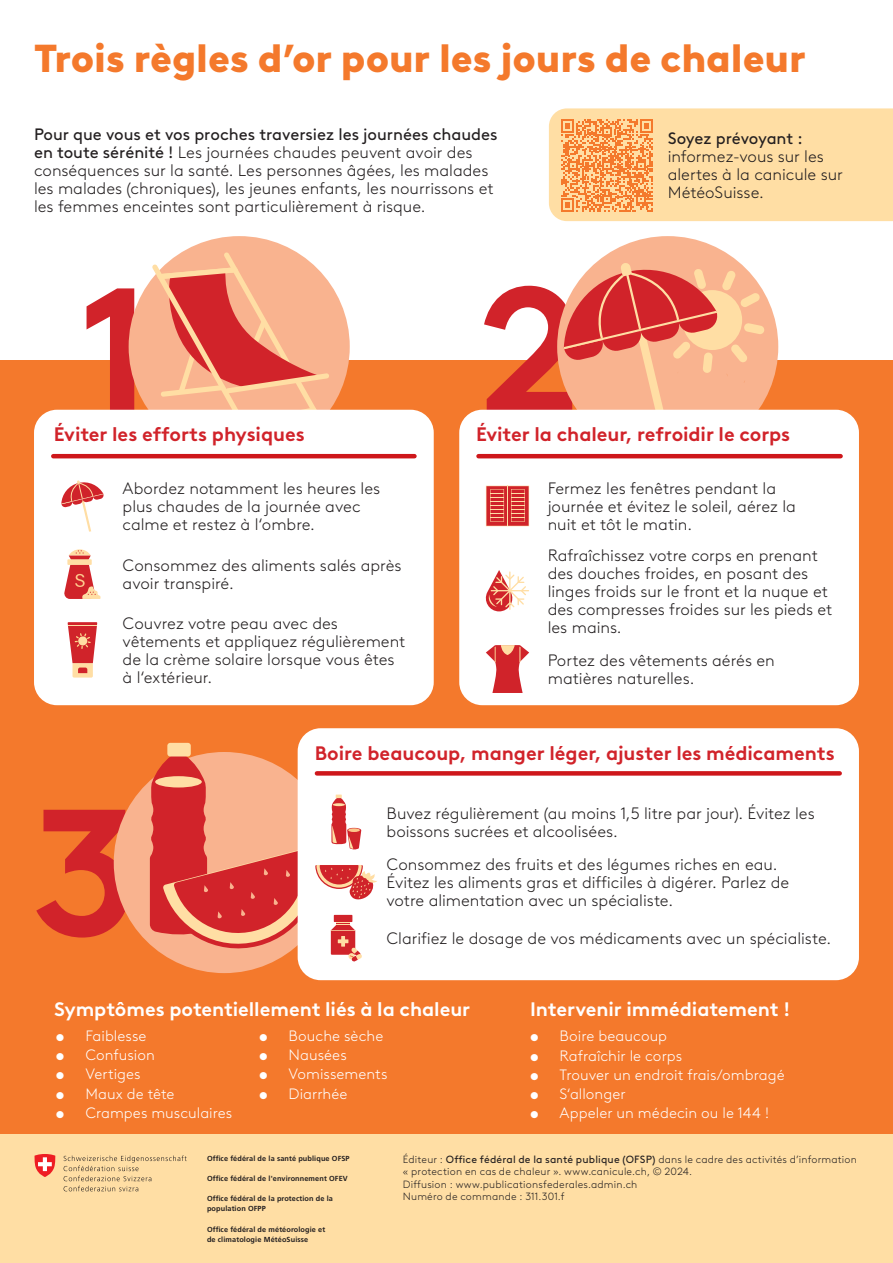
<style>
.page{position:relative;width:893px;height:1263px;background:#fff}
.page>*{position:absolute;margin:0;border:0;box-sizing:border-box;transform-origin:0 0}
.t1{font:700 180px "Brown LL";color:#d1232a}
.t2{font:900 39px "Brown LL";letter-spacing:-.005em;color:#f4792c}
.t3{font:700 19.5px "Brown LL";letter-spacing:-.005em;color:#d1232a}
.t4{font:700 19.5px "Brown LL";letter-spacing:-.005em;color:#fff}
.t5{font:300 16.5px/18px "Brown LL";color:#231f20}
.t6{font:16.5px "Brown LL";letter-spacing:-.01em;color:#231f20}
.t7{font:300 15px "Brown LL";letter-spacing:.005em;color:#fff}
.t8{font:300 10.5px/12.6px "Brown LL";letter-spacing:.02em;color:#231f20}
.t9{font:700 7.35px/10.1px "Frutiger LT Pro";letter-spacing:.015em;color:#231f20}
.s1{font-weight:400}
</style>
<div class="page">
<div style="left:0;top:360px;width:893px;height:777px;background:#f4792c"></div>
<div style="left:114px;top:752px;width:221px;height:221px;background:#f9b38f;border-radius:50%"></div>
<div style="left:167px;top:743px;width:24px;height:13px;background:#ffdea4;border-radius:3px"></div>
<div style="left:129px;top:236px;width:221px;height:221px;background:#f9b38f;border-radius:50%"></div>
<svg style="left:152px;top:252px;width:177px;height:158px"></svg>
<div style="left:557px;top:236px;width:221px;height:221px;background:#f9b38f;border-radius:50%"></div>
<svg style="left:564px;top:262px;width:201px;height:148px"></svg>
<div style="left:298px;top:728px;width:561px;height:252px;background:#fff;border-radius:23px"></div>
<div style="left:0;top:1134px;width:893px;height:129px;background:#ffdea4"></div>
<div style="left:317px;top:771px;width:523px;height:5px;background:#ce171b"></div>
<div style="left:34px;top:410px;width:400px;height:295px;background:#fff;border-radius:23px"></div>
<hr style="left:53px;top:454px;width:361px;height:4px;background:#ce171b">
<div style="left:459px;top:410px;width:400px;height:295px;background:#fff;border-radius:23px"></div>
<hr style="left:478px;top:454px;width:363px;height:4px;background:#ce171b">
<svg style="left:64px;top:1155px;width:123px;height:36px"></svg>
<svg style="left:34px;top:1154px;width:22px;height:23px"></svg>
<svg style="left:549px;top:108px;width:344px;height:113px"></svg>
<svg style="left:61px;top:480px;width:43px;height:52px"></svg>
<svg style="left:64px;top:549px;width:37px;height:50px"></svg>
<div style="left:67px;top:559px;width:25px;height:6px;background:#ffdea4"></div>
<svg style="left:68px;top:622px;width:29px;height:55px"></svg>
<svg style="left:486px;top:486px;width:43px;height:40px"></svg>
<hr style="left:507px;top:486px;width:1px;height:40px;background:#ffdea4">
<hr style="left:491px;top:590px;width:37px;height:1px;background:#ffdea4">
<svg style="left:485px;top:570px;width:42px;height:41px"></svg>
<svg style="left:486px;top:645px;width:43px;height:48px"></svg>
<svg style="left:150px;top:755px;width:227px;height:207px"></svg>
<h2 class="t2" style="left:34px;top:28px;width:773px">Trois règles d’or pour les jours de chaleur</h2>
<p class="t5" style="left:34px;top:124px;width:465px"><span class="s1">Pour que vous et vos proches traversiez les journées chaudes en toute sérénité !</span> Les journées chaudes peuvent avoir des conséquences sur la santé. Les personnes âgées, les malades les malades (chroniques), les jeunes enfants, les nourrissons et les femmes enceintes sont particulièrement à risque.</p>
<h1 class="t1" style="left:81px;top:213px;width:71px">1</h1>
<h1 class="t1" style="left:477px;top:212px;width:108px">2</h1>
<p class="t6" style="left:668px;top:126px;width:137px">Soyez prévoyant :</p>
<p class="t5" style="left:668px;top:146px;width:177px">informez-vous sur les alertes à la canicule sur<br>MétéoSuisse.</p>
<p class="t3" style="left:54px;top:419px;width:252px">Éviter les efforts physiques</p>
<p class="t3" style="left:476px;top:419px;width:315px">Éviter la chaleur, refroidir le corps</p>
<p class="t5" style="left:123px;top:479px;width:259px">Abordez notamment les heures les plus chaudes de la journée avec calme et restez à l‘ombre.</p>
<p class="t5" style="left:123px;top:556px;width:280px">Consommez des aliments salés après avoir transpiré.</p>
<p class="t5" style="left:123px;top:613px;width:284px">Couvrez votre peau avec des vêtements et appliquez régulièrement de la crème solaire lorsque vous êtes à l‘extérieur.</p>
<p class="t5" style="left:548px;top:478px;width:250px">Fermez les fenêtres pendant la journée et évitez le soleil, aérez la nuit et tôt le matin.</p>
<p class="t5" style="left:548px;top:545px;width:286px">Rafraîchissez votre corps en prenant des douches froides, en posant des linges froids sur le front et la nuque et des compresses froides sur les pieds et les mains.</p>
<p class="t5" style="left:548px;top:650px;width:229px">Portez des vêtements aérés en matières naturelles.</p>
<h1 class="t1" style="left:31px;top:734px;width:109px">3</h1>
<p class="t3" style="left:315px;top:738px;width:521px">Boire beaucoup, manger léger, ajuster les médicaments</p>
<p class="t5" style="left:387px;top:803px;width:430px">Buvez régulièrement (au moins 1,5 litre par jour). Évitez les boissons sucrées et alcoolisées.</p>
<p class="t5" style="left:387px;top:855px;width:404px">Consommez des fruits et des légumes riches en eau.<br>Évitez les aliments gras et difficiles à digérer. Parlez de votre alimentation avec un spécialiste.</p>
<p class="t5" style="left:387px;top:929px;width:446px">Clarifiez le dosage de vos médicaments avec un spécialiste.</p>
<p class="t4" style="left:54px;top:994px;width:417px">Symptômes potentiellement liés à la chaleur</p>
<p class="t4" style="left:530px;top:994px;width:261px">Intervenir immédiatement !</p>
<p class="t7" style="left:56px;top:1025px;width:92px">• Faiblesse</p>
<p class="t7" style="left:56px;top:1044px;width:101px">• Confusion</p>
<p class="t7" style="left:56px;top:1063px;width:87px">• Vertiges</p>
<p class="t7" style="left:56px;top:1083px;width:120px">• Maux de tête</p>
<p class="t7" style="left:56px;top:1102px;width:178px">• Crampes musculaires</p>
<p class="t7" style="left:259px;top:1025px;width:126px">• Bouche sèche</p>
<p class="t7" style="left:259px;top:1044px;width:90px">• Nausées</p>
<p class="t7" style="left:259px;top:1063px;width:130px">• Vomissements</p>
<p class="t7" style="left:259px;top:1083px;width:90px">• Diarrhée</p>
<p class="t7" style="left:530px;top:1025px;width:139px">• Boire beaucoup</p>
<p class="t7" style="left:530px;top:1045px;width:154px">• Rafraîchir le corps</p>
<p class="t7" style="left:530px;top:1064px;width:256px">• Trouver un endroit frais/ombragé</p>
<p class="t7" style="left:530px;top:1083px;width:97px">• S‘allonger</p>
<p class="t7" style="left:530px;top:1102px;width:241px">• Appeler un médecin ou le 144 !</p>
<p class="t9" style="left:207px;top:1153px;width:144px">Office fédéral de la santé publique OFSP</p>
<p class="t9" style="left:207px;top:1174px;width:142px">Office fédéral de l'environnement OFEV</p>
<p class="t9" style="left:207px;top:1194px;width:127px">Office fédéral de la protection de la population OFPP</p>
<p class="t9" style="left:207px;top:1224px;width:120px">Office fédéral de météorologie et de climatologie MétéoSuisse</p>
<p class="t8" style="left:403px;top:1152px;width:456px">Éditeur : <span class="s1">Office fédéral de la santé publique (OFSP)</span> dans le cadre des activités d’information « protection en cas de chaleur ». www.canicule.ch, © 2024.<br>Diffusion : www.publicationsfederales.admin.ch<br>Numéro de commande : 311.301.f</p>
</div>
